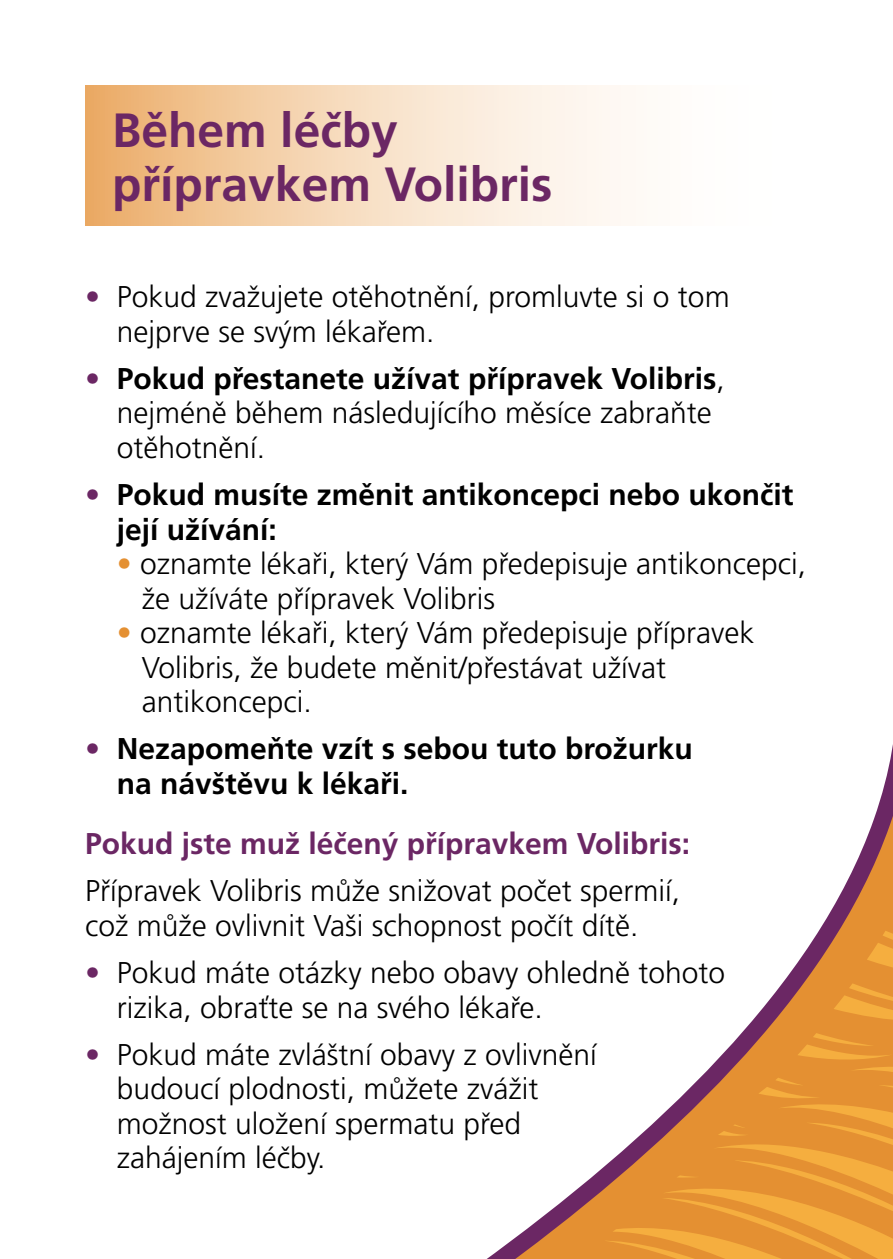
<style>
.page{position:relative;width:893px;height:1259px;background:#fff}
.page>*{position:absolute;margin:0;border:0;box-sizing:border-box;transform-origin:0 0}
.t1{font:700 48px/54px "Frutiger CE";color:#6b2764}
.t2{font:300 30px/34.5px "Frutiger CE";color:#000}
.t3{font:700 30px/34.5px "Frutiger CE";color:#000}
.t4{font:700 30px "Frutiger CE";color:#6b2764}
.s1{color:#6b2764}
.s2{font-weight:700}
.s3{font-weight:300;color:#6b2764}
.s4{color:#e49032}
</style>
<div class="page">
<svg style="left:487px;top:744px;width:406px;height:515px"></svg>
<svg style="left:604px;top:930px;width:289px;height:329px;fill:#e49036"></svg>
<svg style="left:85px;top:85px;width:551px;height:141px;background:#f5d8b8"></svg>
<h1 class="t1" style="left:112px;top:103px;width:442px">Během léčby přípravkem Volibris</h1>
<p class="t2" style="left:117px;top:279px;width:614px;text-indent:-32px"><span class="s1">•</span> Pokud zvažujete otěhotnění, promluvte si o tom nejprve se svým lékařem.</p>
<p class="t2" style="left:117px;top:361px;width:610px;text-indent:-32px"><span class="s1">•</span> <span class="s2">Pokud přestanete užívat přípravek Volibris</span>, nejméně během následujícího měsíce zabraňte otěhotnění.</p>
<p class="t3" style="left:117px;top:477px;width:678px;text-indent:-32px"><span class="s3">•</span> Pokud musíte změnit antikoncepci nebo ukončit její užívání:</p>
<p class="t2" style="left:142px;top:546px;width:666px;text-indent:-25px"><span class="s4">•</span> oznamte lékaři, který Vám předepisuje antikoncepci, že užíváte přípravek Volibris</p>
<p class="t2" style="left:142px;top:615px;width:614px;text-indent:-25px"><span class="s4">•</span> oznamte lékaři, který Vám předepisuje přípravek<br>Volibris, že budete měnit/přestávat užívat antikoncepci.</p>
<p class="t3" style="left:117px;top:732px;width:578px;text-indent:-32px"><span class="s3">•</span> Nezapomeňte vzít s sebou tuto brožurku na návštěvu k lékaři.</p>
<p class="t4" style="left:85px;top:826px;width:607px">Pokud jste muž léčený přípravkem Volibris:</p>
<p class="t2" style="left:85px;top:873px;width:596px">Přípravek Volibris může snižovat počet spermií, což může ovlivnit Vaši schopnost počít dítě.</p>
<p class="t2" style="left:117px;top:955px;width:610px;text-indent:-32px"><span class="s1">•</span> Pokud máte otázky nebo obavy ohledně tohoto rizika, obraťte se na svého lékaře.</p>
<p class="t2" style="left:117px;top:1037px;width:482px;text-indent:-32px"><span class="s1">•</span> Pokud máte zvláštní obavy z ovlivnění budoucí plodnosti, můžete zvážit možnost uložení spermatu před zahájením léčby.</p>
</div>
